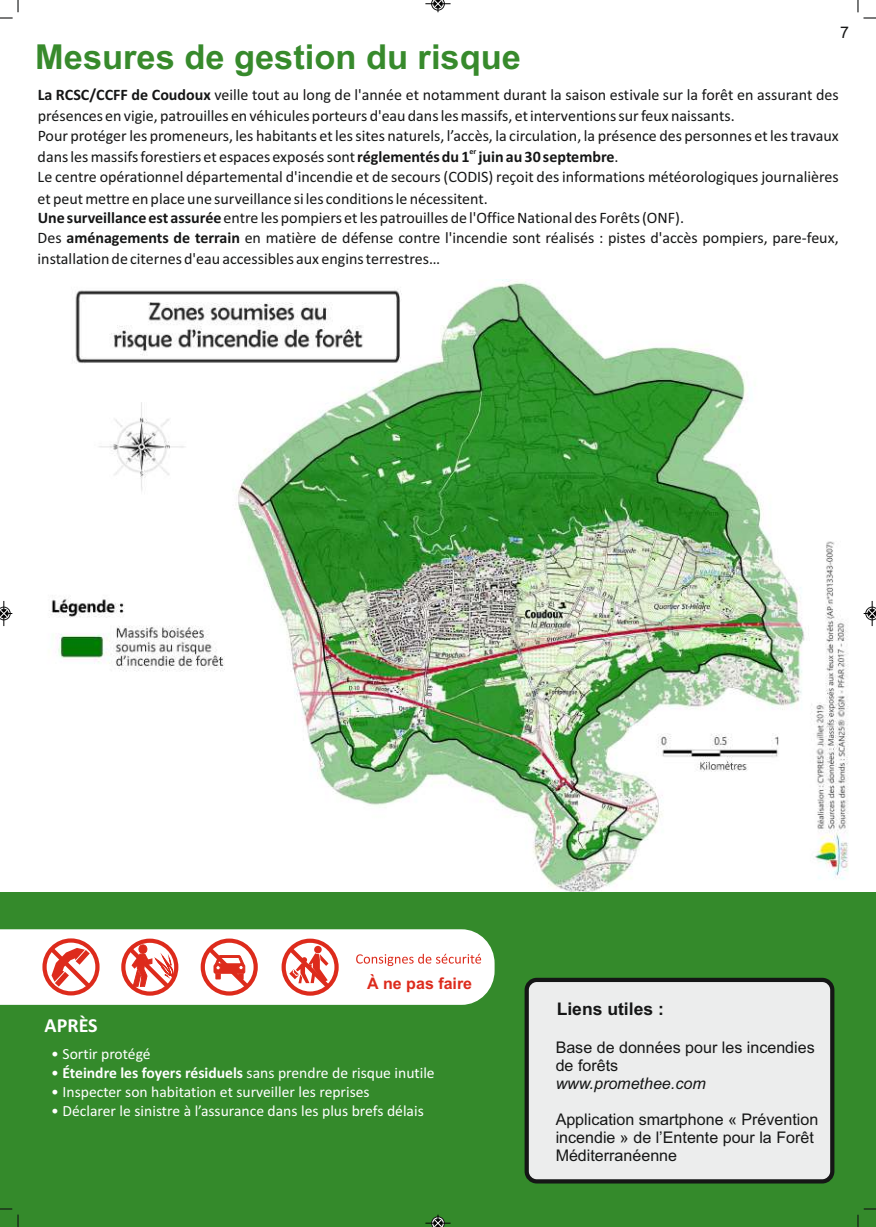
<style>
.page{position:relative;width:876px;height:1227px;background:#fff}
.page>*{position:absolute;margin:0;border:0;box-sizing:border-box;transform-origin:0 0}
.t1{font:700 34.4px "Arial";color:#378a2c}
.t2{font:700 20px "Calibri";color:#fff}
.t3{font:700 17.6px "Arial";color:#151616}
.t4{font:16px/21.4px "Calibri";color:#151616}
.t5{font:16px/18px "Arial";color:#151616}
.t6{font:italic 16px "Arial";color:#151616}
.t7{font:700 16px "Arial";color:#dd2b1c}
.t8{font:15.6px "Calibri";color:#fff}
.t9{font:700 8px "Calibri";color:#151616}
.s1{font-weight:700}
</style>
<div class="page">
<div style="left:0;top:892px;width:875px;height:335px;background:#348a2b"></div>
<div style="left:524px;top:977px;width:310px;height:206px;background:#eceded;border:4px solid #151616;border-radius:10px"></div>
<svg style="left:0;top:929px;width:495px;height:76px;background:#f6dcd8"></svg>
<img style="left:49px;top:279px;width:800px;height:612px">
<svg style="left:857px;top:0;width:18px;height:19px"></svg>
<svg style="left:0;top:0;width:19px;height:19px"></svg>
<svg style="left:857px;top:1208px;width:18px;height:19px"></svg>
<svg style="left:0;top:1208px;width:19px;height:19px"></svg>
<svg style="left:425px;top:1214px;width:25px;height:13px"></svg>
<svg style="left:0;top:601px;width:12px;height:25px"></svg>
<svg style="left:863px;top:601px;width:12px;height:25px"></svg>
<svg style="left:425px;top:0;width:25px;height:12px"></svg>
<h1 class="t1" style="left:35px;top:44px;width:487px">Mesures de gestion du risque</h1>
<p class="t5" style="left:839px;top:24px;width:10px">7</p>
<p class="t4" style="left:38px;top:85px;width:802px"><span class="s1">La RCSC/CCFF de Coudoux</span> veille tout au long de l'année et notamment durant la saison estivale sur la forêt en assurant des présences en vigie, patrouilles en véhicules porteurs d'eau dans les massifs, et interventions sur feux naissants.</p>
<p class="t4" style="left:38px;top:126px;width:802px">Pour protéger les promeneurs, les habitants et les sites naturels, l’accès, la circulation, la présence des personnes et les travaux</p>
<p class="t9" style="left:469px;top:148px;width:8px">er</p>
<p class="t4" style="left:38px;top:149px;width:802px;line-height:19.6px">dans les massifs forestiers et espaces exposés sont <span class="s1">réglementés du 1 juin au 30 septembre</span>.<br>Le centre opérationnel départemental d'incendie et de secours (CODIS) reçoit des informations météorologiques journalières</p>
<p class="t4" style="left:38px;top:189px;width:451px">et peut mettre en place une surveillance si les conditions le nécessitent.</p>
<p class="t4" style="left:38px;top:228px;width:802px">Des <span class="s1">aménagements de terrain</span> en matière de défense contre l'incendie sont réalisés : pistes d'accès pompiers, pare-feux, installation de citernes d'eau accessibles aux engins terrestres…</p>
<p class="t4" style="left:38px;top:208px;width:647px"><span class="s1">Une surveillance est assurée</span> entre les pompiers et les patrouilles de l'Office National des Forêts (ONF).</p>
<p class="t2" style="left:45px;top:1016px;width:55px">APRÈS</p>
<p class="t8" style="left:51px;top:1046px;width:101px">• Sortir protégé</p>
<p class="t7" style="left:367px;top:977px;width:106px">À ne pas faire</p>
<p class="t8" style="left:51px;top:1066px;width:385px">• <span class="s1">Éteindre les foyers résiduels</span> sans prendre de risque inutile</p>
<p class="t8" style="left:51px;top:1085px;width:320px">• Inspecter son habitation et surveiller les reprises</p>
<p class="t8" style="left:51px;top:1104px;width:374px">• Déclarer le sinistre à l’assurance dans les plus brefs délais</p>
<p class="t3" style="left:556px;top:1001px;width:109px">Liens utiles :</p>
<p class="t5" style="left:555px;top:1040px;width:260px">Base de données pour les incendies de forêts</p>
<p class="t6" style="left:555px;top:1077px;width:151px">www.promethee.com</p>
<p class="t5" style="left:555px;top:1111px;width:264px">Application smartphone « Prévention incendie » de l’Entente pour la Forêt<br>Méditerranéenne</p>
</div>
